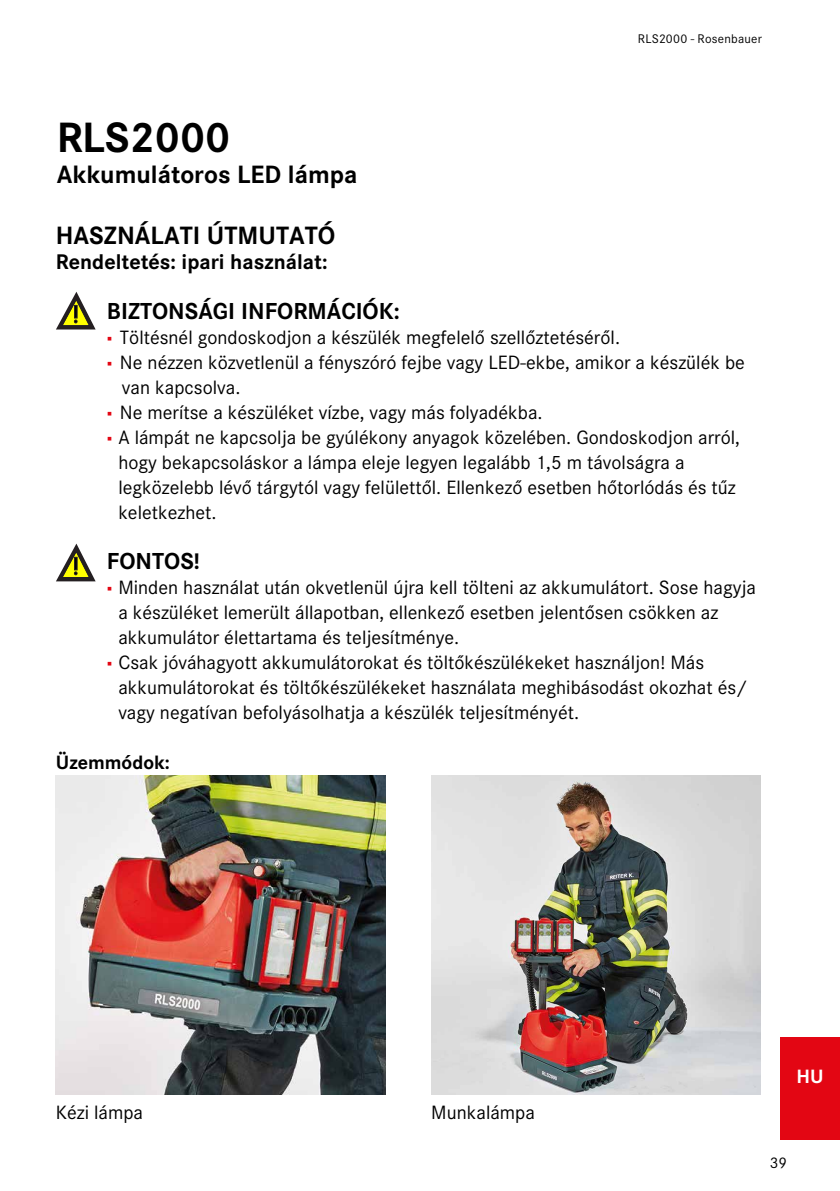
<style>
.page{position:relative;width:840px;height:1191px;background:#fff}
.page>*{position:absolute;margin:0;border:0;box-sizing:border-box;transform-origin:0 0}
.t1{font:700 44px "Corporate S Pro";color:#000}
.t2{font:700 26px "Corporate S Pro";color:#000}
.t3{font:700 24px "Corporate S Pro";color:#000}
.t4{font:700 22px "Corporate S Pro";color:#000}
.t5{font:20px/25px "Corporate S Pro";color:#000}
.t6{font:700 20px "Corporate S Pro";color:#000}
.t7{font:700 20px "Corporate S Pro";color:#fff}
.t8{font:16px "Corporate S Pro";color:#000}
.t9{font:13px "Corporate S Pro";letter-spacing:.02em;color:#000}
.s1{font-family:"Arial";font-weight:900;font-size:16px;color:#e30613}
</style>
<div class="page">
<img style="left:56px;top:776px;width:329px;height:318px">
<img style="left:431px;top:776px;width:329px;height:318px">
<svg style="left:56px;top:292px;width:40px;height:37px"></svg>
<svg style="left:56px;top:543px;width:40px;height:38px"></svg>
<div style="left:780px;top:1037px;width:59px;height:103px;background:#e30613"></div>
<p class="t9" style="left:637px;top:29px;width:126px">RLS2000 - Rosenbauer</p>
<h1 class="t1" style="left:57px;top:103px;width:175px">RLS2000</h1>
<h2 class="t2" style="left:57px;top:154px;width:302px">Akkumulátoros LED lámpa</h2>
<h2 class="t2" style="left:56px;top:215px;width:281px">HASZNÁLATI ÚTMUTATÓ</h2>
<p class="t4" style="left:56px;top:244px;width:273px">Rendeltetés: ipari használat:</p>
<p class="t3" style="left:107px;top:292px;width:294px">BIZTONSÁGI INFORMÁCIÓK:</p>
<p class="t5" style="left:107px;top:323px;width:514px"><span class="s1">▪</span> Töltésnél gondoskodjon a készülék megfelelő szellőztetéséről.</p>
<p class="t5" style="left:122px;top:348px;width:624px;text-indent:-15px"><span class="s1">▪</span> Ne nézzen közvetlenül a fényszóró fejbe vagy LED-ekbe, amikor a készülék be van kapcsolva.</p>
<p class="t5" style="left:107px;top:398px;width:437px"><span class="s1">▪</span> Ne merítse a készüléket vízbe, vagy más folyadékba.</p>
<p class="t5" style="left:118px;top:423px;width:623px;text-indent:-11px"><span class="s1">▪</span> A lámpát ne kapcsolja be gyúlékony anyagok közelében. Gondoskodjon arról, hogy bekapcsoláskor a lámpa eleje legyen legalább 1,5 m távolságra a legközelebb lévő tárgytól vagy felülettől. Ellenkező esetben hőtorlódás és tűz keletkezhet.</p>
<p class="t3" style="left:107px;top:542px;width:94px">FONTOS!</p>
<p class="t5" style="left:118px;top:573px;width:638px;text-indent:-11px"><span class="s1">▪</span> Minden használat után okvetlenül újra kell tölteni az akkumulátort. Sose hagyja a készüléket lemerült állapotban, ellenkező esetben jelentősen csökken az akkumulátor élettartama és teljesítménye.</p>
<p class="t5" style="left:118px;top:648px;width:630px;text-indent:-11px"><span class="s1">▪</span> Csak jóváhagyott akkumulátorokat és töltőkészülékeket használjon! Más akkumulátorokat és töltőkészülékeket használata meghibásodást okozhat és/ vagy negatívan befolyásolhatja a készülék teljesítményét.</p>
<p class="t6" style="left:56px;top:747px;width:115px">Üzemmódok:</p>
<p class="t5" style="left:56px;top:1098px;width:89px">Kézi lámpa</p>
<p class="t5" style="left:431px;top:1098px;width:105px">Munkalámpa</p>
<p class="t7" style="left:796px;top:1060px;width:29px">HU</p>
<p class="t8" style="left:769px;top:1150px;width:18px">39</p>
</div>
